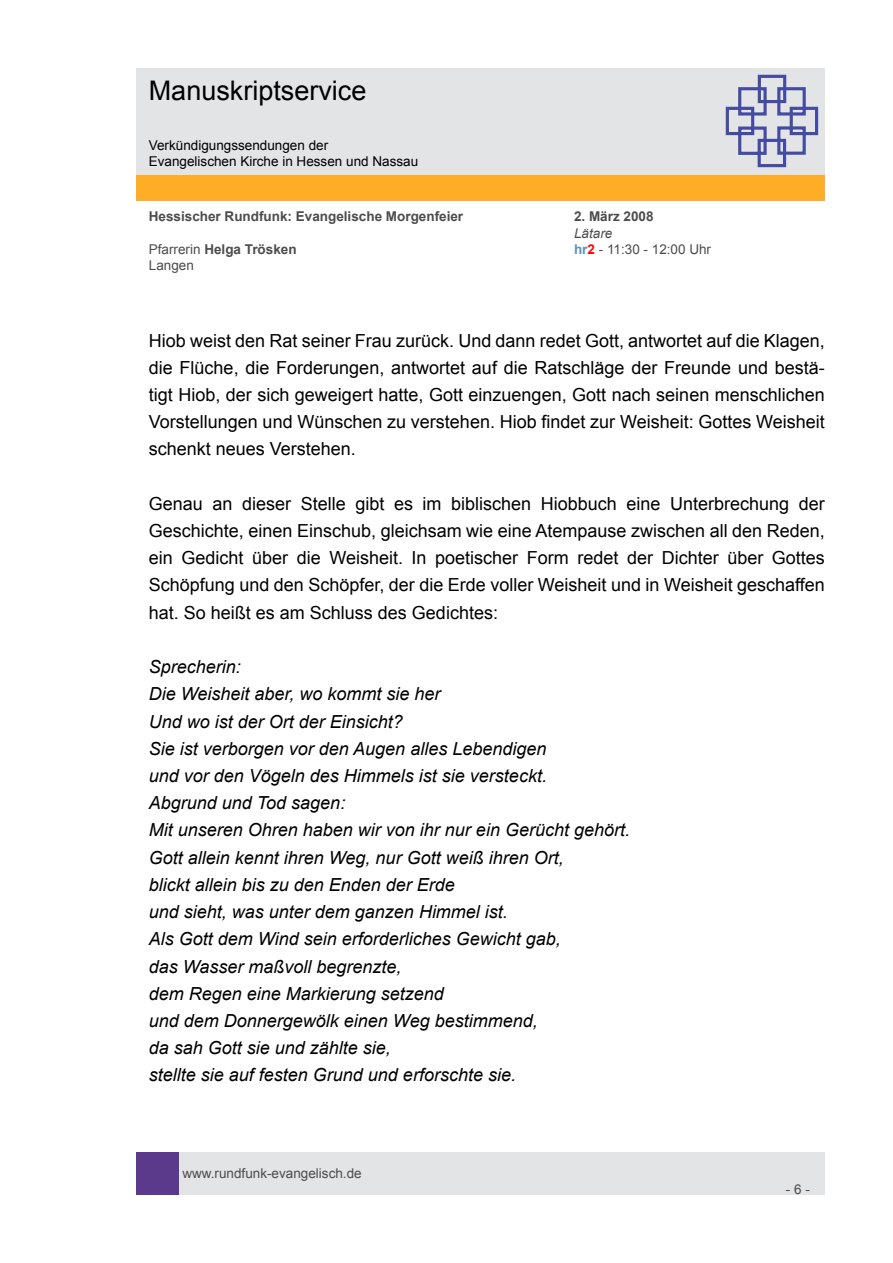
<style>
.page{position:relative;width:893px;height:1263px;background:#fff}
.page>*{position:absolute;margin:0;border:0;box-sizing:border-box;transform-origin:0 0}
.t1{font:27px "Arial";color:#000}
.t2{font:18px/27.2px "Arial";color:#000;text-align:justify}
.t3{font:italic 18px/27.2px "Arial";color:#000}
.t4{font:700 13.5px "Arial";color:#4c4c4c}
.t5{font:13.5px/16.2px "Arial";color:#000}
.t6{font:13.5px "Arial";color:#4c4c4c}
.t7{font:italic 13.5px "Arial";color:#4c4c4c}
.s1{font-weight:400}
.s2{font-weight:700;color:#5b90c2}
.s3{font-weight:700;color:#f00}
</style>
<div class="page">
<div style="left:179px;top:1152px;width:646px;height:43px;background:#e3e4e5"></div>
<div style="left:136px;top:1152px;width:43px;height:43px;background:#5c3a8b"></div>
<div style="left:136px;top:175px;width:689px;height:26px;background:#ffad26"></div>
<div style="left:136px;top:68px;width:689px;height:106px;background:#e3e4e5"></div>
<svg style="left:725px;top:74px;width:94px;height:94px"></svg>
<h1 class="t1" style="left:149px;top:73px;width:219px">Manuskriptservice</h1>
<p class="t5" style="left:149px;top:137px;width:271px">Verkündigungssendungen der<br>Evangelischen Kirche in Hessen und Nassau</p>
<p class="t4" style="left:149px;top:208px;width:316px">Hessischer Rundfunk: Evangelische Morgenfeier</p>
<p class="t4" style="left:574px;top:208px;width:81px">2. März 2008</p>
<p class="t7" style="left:574px;top:224px;width:40px">Lätare</p>
<p class="t4" style="left:149px;top:240px;width:149px"><span class="s1">Pfarrerin</span> Helga Trösken</p>
<p class="t6" style="left:574px;top:240px;width:139px"><span class="s2">hr</span><span class="s3">2</span> - 11 :30 - 1 2:00 Uhr</p>
<p class="t6" style="left:149px;top:256px;width:47px">Langen</p>
<p class="t2" style="left:149px;top:327px;width:678px">Hiob weist den Rat seiner Frau zurück. Und dann redet Gott, antwortet auf die Klagen, die Flüche, die Forderungen, antwortet auf die Ratschläge der Freunde und bestä&shy;tigt Hiob, der sich geweigert hatte, Gott einzuengen, Gott nach seinen menschlichen Vorstellungen und Wünschen zu verstehen. Hiob findet zur Weisheit: Gottes Weisheit schenkt neues Verstehen.</p>
<p class="t2" style="left:149px;top:490px;width:678px">Genau an dieser Stelle gibt es im biblischen Hiobbuch eine Unterbrechung der Geschichte, einen Einschub, gleichsam wie eine Atempause zwischen all den Reden, ein Gedicht über die Weisheit. In poetischer Form redet der Dichter über Gottes Schöpfung und den Schöpfer, der die Erde voller Weisheit und in Weisheit geschaffen hat. So heißt es am Schluss des Gedichtes:</p>
<p class="t3" style="left:149px;top:653px;width:483px">Sprecherin:<br>Die Weisheit aber, wo kommt sie her<br>Und wo ist der Ort der Einsicht?<br>Sie ist verborgen vor den Augen alles Lebendigen<br>und vor den Vögeln des Himmels ist sie versteckt.<br>Abgrund und Tod sagen:<br>Mit unseren Ohren haben wir von ihr nur ein Gerücht gehört.<br>Gott allein kennt ihren Weg, nur Gott weiß ihren Ort,<br>blickt allein bis zu den Enden der Erde<br>und sieht, was unter dem ganzen Himmel ist.<br>Als Gott dem Wind sein erforderliches Gewicht gab,<br>das Wasser maßvoll begrenzte,<br>dem Regen eine Markierung setzend<br>und dem Donnergewölk einen Weg bestimmend,<br>da sah Gott sie und zählte sie,<br>stellte sie auf festen Grund und erforschte sie.</p>
<p class="t6" style="left:182px;top:1164px;width:181px">www.rundfunk-evangelisch.de</p>
<p class="t6" style="left:786px;top:1180px;width:26px">- -</p>
</div>
